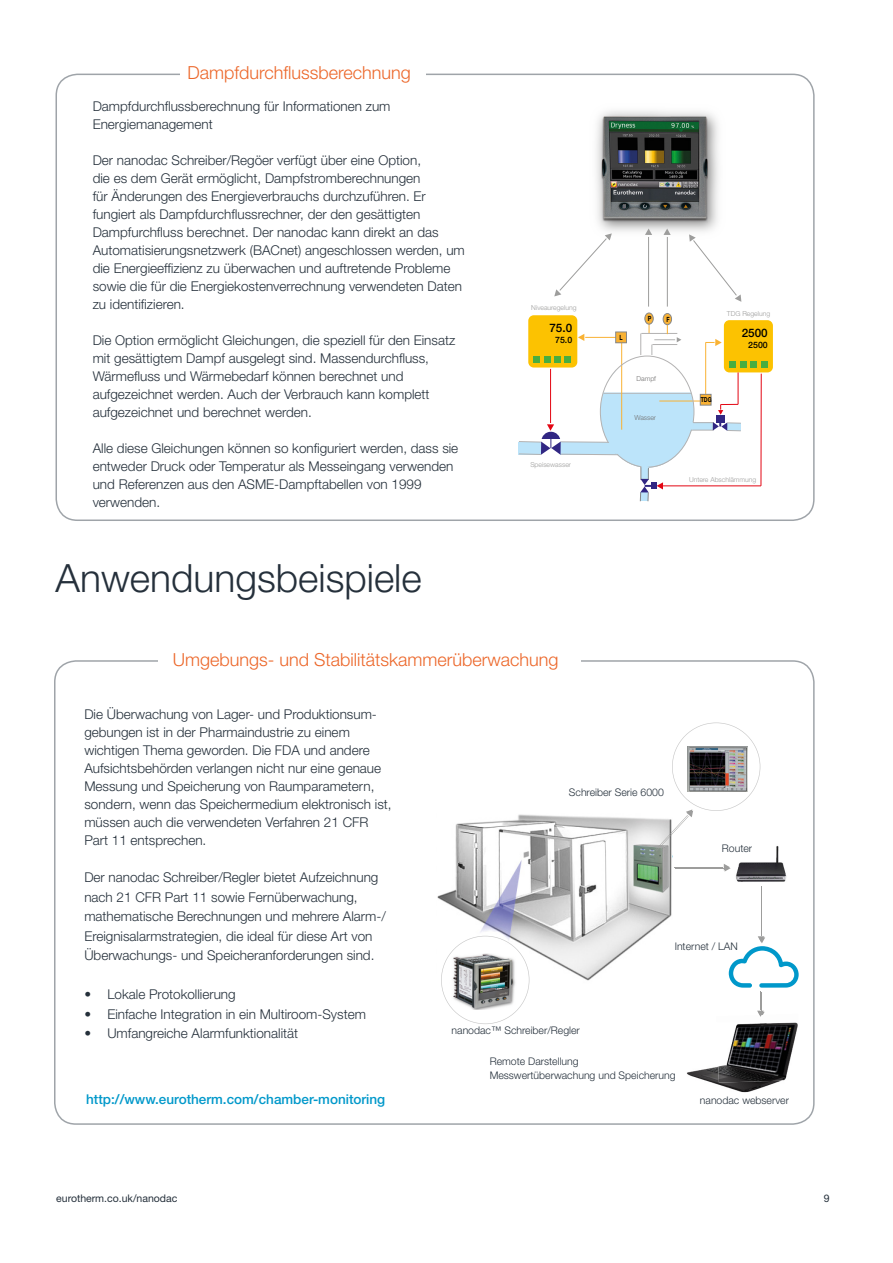
<style>
.page{position:relative;width:893px;height:1263px;background:#fff}
.page>*{position:absolute;margin:0;border:0;box-sizing:border-box;transform-origin:0 0}
.t1{font:300 39px "Helvetica Neue LT Std";color:#25303b}
.t2{font:300 18px "Helvetica Neue LT Std";color:#ec672a}
.t3{font:300 13.5px/18px "Helvetica Neue LT Std";color:#25303b}
.t4{font:500 13.5px "Helvetica Neue LT Std";color:#0098ca}
.t5{font:500 11.7px "Helvetica Neue LT Std";color:#000}
.t6{font:300 10.5px/13.5px "Helvetica Neue LT Std";color:#25303b}
.t7{font:10.5px "Helvetica Neue LT Std";color:#25303b}
.t8{font:500 8.7px "Helvetica Neue LT Std";color:#000}
.t9{font:700 7.2px "Helvetica Neue LT Std";color:#000;scale:.76 1}
.t10{font:300 6.75px "Helvetica Neue LT Std";color:#9d9d9c}
.t11{font:300 6.75px "Helvetica Neue LT Std";color:#706f6f}
.t12{font:700 6.75px "Helvetica Neue LT Std";color:#000;scale:.76 1}
</style>
<div class="page">
<img style="left:735px;top:846px;width:52px;height:36px">
<img style="left:686px;top:1067px;width:92px;height:25px">
<img style="left:437px;top:814px;width:236px;height:171px">
<img style="left:441px;top:936px;width:88px;height:88px">
<hr style="left:675px;top:868px;width:48px;height:1px;background:#9d9d9c">
<hr style="left:762px;top:887px;width:1px;height:49px;background:#9d9d9c">
<img style="left:717px;top:1022px;width:81px;height:60px">
<hr style="left:674px;top:867px;width:48px;height:1px;background:#9d9d9c">
<svg style="left:724px;top:864px;width:7px;height:7px"></svg>
<hr style="left:761px;top:886px;width:1px;height:49px;background:#9d9d9c">
<svg style="left:729px;top:936px;width:69px;height:81px"></svg>
<svg style="left:655px;top:722px;width:105px;height:129px"></svg>
<img style="left:596px;top:110px;width:123px;height:131px">
<img style="left:601px;top:112px;width:107px;height:111px">
<div style="left:641px;top:445px;width:7px;height:34px;background:#bce4fa"></div>
<div style="left:640px;top:445px;width:9px;height:35px;border:1px solid #878787"></div>
<svg style="left:645px;top:228px;width:7px;height:7px"></svg>
<svg style="left:663px;top:228px;width:8px;height:7px"></svg>
<hr style="left:648px;top:237px;width:1px;height:70px;background:#9d9d9c">
<hr style="left:667px;top:237px;width:1px;height:70px;background:#9d9d9c">
<div style="left:724px;top:320px;width:49px;height:52px;background:#fcc201;border-radius:6px"></div>
<div style="left:729px;top:361px;width:7px;height:6px;background:#48ad40"></div>
<svg style="left:740px;top:361px;width:6px;height:6px"></svg>
<div style="left:750px;top:361px;width:7px;height:6px;background:#48ad40"></div>
<div style="left:761px;top:361px;width:7px;height:6px;background:#48ad40"></div>
<div style="left:528px;top:315px;width:49px;height:52px;background:#fcc201;border-radius:6px"></div>
<div style="left:544px;top:356px;width:7px;height:7px;background:#48ad40"></div>
<div style="left:533px;top:356px;width:7px;height:7px;background:#48ad40"></div>
<div style="left:554px;top:356px;width:6px;height:7px;background:#48ad40"></div>
<hr style="left:585px;top:337px;width:36px;height:1px;background:#f9b234">
<svg style="left:578px;top:334px;width:6px;height:7px"></svg>
<svg style="left:554px;top:233px;width:58px;height:63px"></svg>
<svg style="left:689px;top:234px;width:52px;height:68px"></svg>
<hr style="left:550px;top:369px;width:1px;height:54px;background:#e30613">
<hr style="left:705px;top:342px;width:1px;height:59px;background:#f9b234">
<svg style="left:706px;top:339px;width:16px;height:7px"></svg>
<hr style="left:761px;top:374px;width:1px;height:112px;background:#e30613">
<hr style="left:663px;top:485px;width:98px;height:1px;background:#e30613">
<div style="left:645px;top:313px;width:8px;height:11px;background:#f9b234;border-radius:50%"></div>
<div style="left:645px;top:313px;width:8px;height:11px;border:1px solid #878787;border-radius:50%"></div>
<div style="left:663px;top:313px;width:8px;height:12px;background:#f9b234;border-radius:50%"></div>
<div style="left:663px;top:313px;width:9px;height:12px;border:1px solid #878787;border-radius:50%"></div>
<hr style="left:738px;top:372px;width:1px;height:32px;background:#e30613">
<div style="left:679px;top:423px;width:34px;height:7px;background:#bce4fa"></div>
<div style="left:679px;top:422px;width:34px;height:8px;border:1px solid #b3b2b2"></div>
<div style="left:600px;top:356px;width:94px;height:111px;background:#bce4fa;border-radius:50%"></div>
<hr style="left:603px;top:393px;width:88px;height:1px;background:#b3b2b2">
<hr style="left:659px;top:401px;width:47px;height:1px;background:#f9b234">
<svg style="left:603px;top:324px;width:88px;height:68px"></svg>
<hr style="left:621px;top:343px;width:1px;height:87px;background:#f9b234">
<div style="left:700px;top:394px;width:11px;height:11px;background:#f9b234"></div>
<div style="left:700px;top:394px;width:11px;height:11px;border:1px solid #878787"></div>
<svg style="left:713px;top:404px;width:28px;height:27px"></svg>
<div style="left:717px;top:415px;width:8px;height:7px;background:#312783"></div>
<svg style="left:518px;top:424px;width:104px;height:32px"></svg>
<svg style="left:640px;top:479px;width:23px;height:22px"></svg>
<div style="left:564px;top:356px;width:7px;height:7px;background:#48ad40"></div>
<div style="left:616px;top:332px;width:10px;height:11px;background:#f9b234"></div>
<div style="left:615px;top:332px;width:12px;height:11px;border:1px solid #878787"></div>
<h2 class="t2" style="left:188px;top:62px;width:225px">Dampfdurchflussberechnung</h2>
<p class="t3" style="left:93px;top:97px;width:299px">Dampfdurchflussberechnung für Informationen zum<br>Energiemanagement</p>
<p class="t3" style="left:93px;top:151px;width:374px">Der nanodac Schreiber/Regöer verfügt über eine Option,<br>die es dem Gerät ermöglicht, Dampfstromberechnungen<br>für Änderungen des Energieverbrauchs durchzuführen. Er fungiert als Dampfdurchflussrechner, der den gesättigten Dampfurchfluss berechnet. Der nanodac kann direkt an das Automatisierungsnetzwerk (BACnet) angeschlossen werden, um die Energieeffizienz zu überwachen und auftretende Probleme sowie die für die Energiekostenverrechnung verwendeten Daten zu identifizieren.</p>
<p class="t3" style="left:93px;top:331px;width:364px">Die Option ermöglicht Gleichungen, die speziell für den Einsatz mit gesättigtem Dampf ausgelegt sind. Massendurchfluss, Wärmefluss und Wärmebedarf können berechnet und aufgezeichnet werden. Auch der Verbrauch kann komplett aufgezeichnet und berechnet werden.</p>
<p class="t3" style="left:93px;top:439px;width:367px">Alle diese Gleichungen können so konfiguriert werden, dass sie entweder Druck oder Temperatur als Messeingang verwenden und Referenzen aus den ASME-Dampftabellen von 1999 verwenden.</p>
<h1 class="t1" style="left:56px;top:554px;width:368px">Anwendungsbeispiele</h1>
<p class="t10" style="left:531px;top:304px;width:47px">Niveauregelung</p>
<p class="t5" style="left:549px;top:321px;width:24px">75.0</p>
<p class="t8" style="left:555px;top:335px;width:19px">75.0</p>
<p class="t10" style="left:530px;top:461px;width:42px">Speisewasser</p>
<h2 class="t2" style="left:173px;top:648px;width:387px">Umgebungs- und Stabilitätskammerüberwachung</h2>
<p class="t9" style="left:619px;top:333px;width:6px">L</p>
<p class="t9" style="left:648px;top:314px;width:6px">P</p>
<p class="t9" style="left:666px;top:315px;width:6px">F</p>
<p class="t11" style="left:636px;top:374px;width:21px">Dampf</p>
<p class="t11" style="left:634px;top:413px;width:23px">Wasser</p>
<p class="t10" style="left:727px;top:309px;width:45px">TDG Regelung</p>
<p class="t5" style="left:742px;top:326px;width:27px">2500</p>
<p class="t8" style="left:748px;top:340px;width:21px">2500</p>
<p class="t12" style="left:701px;top:395px;width:16px">TDG</p>
<p class="t10" style="left:689px;top:475px;width:69px">Untere Abschlämmung</p>
<p class="t3" style="left:84px;top:705px;width:309px">Die Überwachung von Lager- und Produktionsum&shy;gebungen ist in der Pharmaindustrie zu einem wichtigen Thema geworden. Die FDA und andere Aufsichtsbehörden verlangen nicht nur eine genaue Messung und Speicherung von Raumparametern, sondern, wenn das Speichermedium elektronisch ist, müssen auch die verwendeten Verfahren 21 CFR Part 11 entsprechen.</p>
<p class="t3" style="left:84px;top:867px;width:303px;line-height:19.5px">Der nanodac Schreiber/Regler bietet Aufzeichnung nach 21 CFR Part 11 sowie Fernüberwachung, mathematische Berechnungen und mehrere Alarm-/ Ereignisalarmstrategien, die ideal für diese Art von Überwachungs- und Speicheranforderungen sind.</p>
<p class="t3" style="left:84px;top:985px;width:153px">• Lokale Protokollierung</p>
<p class="t3" style="left:84px;top:1005px;width:283px">• Einfache Integration in ein Multiroom-System</p>
<p class="t3" style="left:84px;top:1024px;width:215px">• Umfangreiche Alarmfunktionalität</p>
<p class="t4" style="left:86px;top:1091px;width:301px">http://www.eurotherm.com/chamber-monitoring</p>
<p class="t6" style="left:569px;top:786px;width:96px">Schreiber Serie 6000</p>
<p class="t6" style="left:722px;top:841px;width:32px">Router</p>
<p class="t6" style="left:452px;top:1023px;width:130px">nanodac™ Schreiber/Regler</p>
<p class="t6" style="left:675px;top:939px;width:65px">Internet / LAN</p>
<p class="t6" style="left:490px;top:1054px;width:187px">Remote Darstellung<br>Messwertüberwachung und Speicherung</p>
<p class="t6" style="left:700px;top:1093px;width:91px">nanodac webserver</p>
<p class="t7" style="left:56px;top:1192px;width:123px">eurotherm.co.uk/nanodac</p>
<p class="t7" style="left:824px;top:1192px;width:7px">9</p>
</div>
